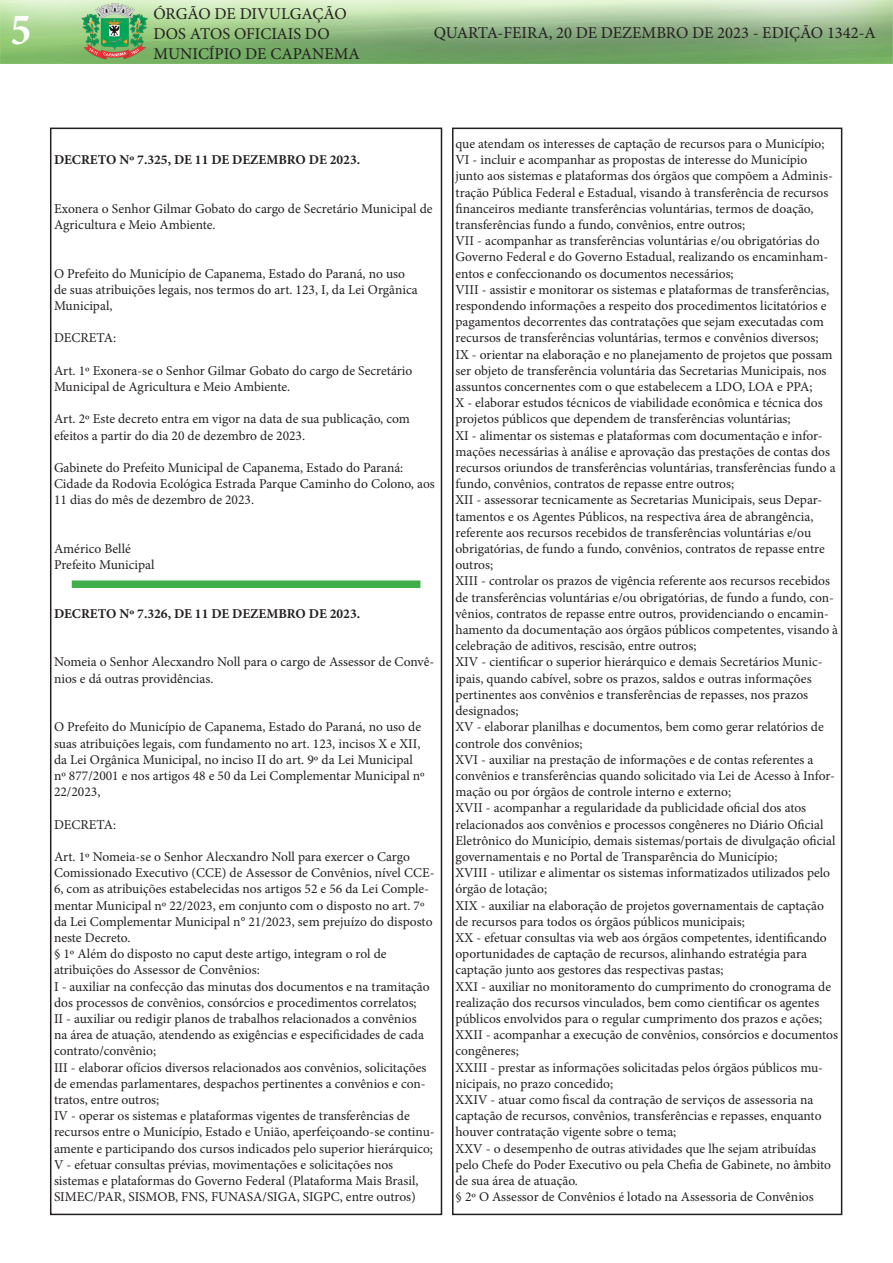
<style>
.page{position:relative;width:893px;height:1263px;background:#fff}
.page>*{position:absolute;margin:0;border:0;box-sizing:border-box;transform-origin:0 0}
.t1{font:700 condensed 45px "Minion Pro";color:#fff}
.t2{font:16.5px/19.8px "Minion Pro";color:#231f20}
.t3{font:13.5px/16.2px "Minion Pro";color:#231f20}
.t4{font:700 13.5px "Minion Pro";color:#231f20}
</style>
<div class="page">
<div style="left:50px;top:128px;width:392px;height:1087px;border:2px solid #231f20"></div>
<img style="left:0;top:0;width:893px;height:64px">
<div style="left:452px;top:128px;width:390px;height:1087px;border:2px solid #231f20"></div>
<div style="left:72px;top:580px;width:348px;height:8px;background:#40ae49"></div>
<h1 class="t1" style="left:11px;top:-1px;width:22px">5</h1>
<p class="t2" style="left:153px;top:4px;width:208px">ÓRGÃO DE DIVULGAÇÃO<br>DOS ATOS OFICIAIS DO<br>MUNICÍPIO DE CAPANEMA</p>
<p class="t2" style="left:434px;top:23px;width:444px">QUARTA-FEIRA, 20 DE DEZEMBRO DE 2023 - EDIÇÃO 1342-A</p>
<p class="t4" style="left:54px;top:150px;width:308px">DECRETO Nº 7.325, DE 11 DE DEZEMBRO DE 2023.</p>
<p class="t3" style="left:54px;top:200px;width:380px">Exonera o Senhor Gilmar Gobato do cargo de Secretário Municipal de<br>Agricultura e Meio Ambiente.</p>
<p class="t3" style="left:54px;top:265px;width:365px">O Prefeito do Município de Capanema, Estado do Paraná, no uso de suas atribuições legais, nos termos do art. 123, I, da Lei Orgânica<br>Municipal,</p>
<p class="t3" style="left:54px;top:330px;width:64px">DECRETA:</p>
<p class="t3" style="left:54px;top:362px;width:360px">Art. 1º Exonera-se o Senhor Gilmar Gobato do cargo de Secretário<br>Municipal de Agricultura e Meio Ambiente.</p>
<p class="t3" style="left:54px;top:411px;width:357px">Art. 2º Este decreto entra em vigor na data de sua publicação, com efeitos a partir do dia 20 de dezembro de 2023.</p>
<p class="t3" style="left:54px;top:460px;width:382px">Gabinete do Prefeito Municipal de Capanema, Estado do Paraná:<br>Cidade da Rodovia Ecológica Estrada Parque Caminho do Colono, aos<br>11 dias do mês de dezembro de 2023.</p>
<p class="t3" style="left:54px;top:541px;width:78px">Américo Bellé</p>
<p class="t3" style="left:54px;top:557px;width:102px">Prefeito Municipal</p>
<p class="t4" style="left:54px;top:604px;width:308px">DECRETO Nº 7.326, DE 11 DE DEZEMBRO DE 2023.</p>
<p class="t3" style="left:54px;top:654px;width:382px">Nomeia o Senhor Alecxandro Noll para o cargo de Assessor de Convê&shy;nios e dá outras providências.</p>
<p class="t3" style="left:54px;top:719px;width:372px">O Prefeito do Município de Capanema, Estado do Paraná, no uso de suas atribuições legais, com fundamento no art. 123, incisos X e XII, da Lei Orgânica Municipal, no inciso II do art. 9º da Lei Municipal nº 877/2001 e nos artigos 48 e 50 da Lei Complementar Municipal nº 22/2023,</p>
<p class="t3" style="left:54px;top:816px;width:64px">DECRETA:</p>
<p class="t3" style="left:54px;top:848px;width:382px">Art. 1º Nomeia-se o Senhor Alecxandro Noll para exercer o Cargo Comissionado Executivo (CCE) de Assessor de Convênios, nível CCE-6, com as atribuições estabelecidas nos artigos 52 e 56 da Lei Comple&shy;mentar Municipal nº 22/2023, em conjunto com o disposto no art. 7º da Lei Complementar Municipal n° 21/2023, sem prejuízo do disposto neste Decreto.</p>
<p class="t3" style="left:54px;top:946px;width:334px">§ 1º Além do disposto no caput deste artigo, integram o rol de atribuições do Assessor de Convênios:</p>
<p class="t3" style="left:54px;top:978px;width:377px">I - auxiliar na confecção das minutas dos documentos e na tramitação dos processos de convênios, consórcios e procedimentos correlatos;</p>
<p class="t3" style="left:54px;top:1010px;width:372px">II - auxiliar ou redigir planos de trabalhos relacionados a convênios na área de atuação, atendendo as exigências e especificidades de cada contrato/convênio;</p>
<p class="t3" style="left:54px;top:1059px;width:374px;text-align:justify">III - elaborar ofícios diversos relacionados aos convênios, solicitações de emendas parlamentares, despachos pertinentes a convênios e con&shy;tratos, entre outros;</p>
<p class="t3" style="left:54px;top:1108px;width:382px">IV - operar os sistemas e plataformas vigentes de transferências de recursos entre o Município, Estado e União, aperfeiçoando-se continu&shy;amente e participando dos cursos indicados pelo superior hierárquico;</p>
<p class="t3" style="left:54px;top:1156px;width:366px">V - efetuar consultas prévias, movimentações e solicitações nos sistemas e plataformas do Governo Federal (Plataforma Mais Brasil,<br>SIMEC/PAR, SISMOB, FNS, FUNASA/SIGA, SIGPC, entre outros)</p>
<p class="t3" style="left:455px;top:136px;width:371px">que atendam os interesses de captação de recursos para o Município;</p>
<p class="t3" style="left:455px;top:152px;width:379px">VI - incluir e acompanhar as propostas de interesse do Município junto aos sistemas e plataformas dos órgãos que compõem a Adminis&shy;tração Pública Federal e Estadual, visando à transferência de recursos financeiros mediante transferências voluntárias, termos de doação, transferências fundo a fundo, convênios, entre outros;</p>
<p class="t3" style="left:455px;top:233px;width:374px">VII - acompanhar as transferências voluntárias e/ou obrigatórias do<br>Governo Federal e do Governo Estadual, realizando os encaminham&shy;entos e confeccionando os documentos necessários;</p>
<p class="t3" style="left:455px;top:281px;width:375px">VIII - assistir e monitorar os sistemas e plataformas de transferências, respondendo informações a respeito dos procedimentos licitatórios e pagamentos decorrentes das contratações que sejam executadas com recursos de transferências voluntárias, termos e convênios diversos;</p>
<p class="t3" style="left:455px;top:346px;width:379px">IX - orientar na elaboração e no planejamento de projetos que possam ser objeto de transferência voluntária das Secretarias Municipais, nos assuntos concernentes com o que estabelecem a LDO, LOA e PPA;</p>
<p class="t3" style="left:455px;top:395px;width:369px">X - elaborar estudos técnicos de viabilidade econômica e técnica dos projetos públicos que dependem de transferências voluntárias;</p>
<p class="t3" style="left:455px;top:427px;width:382px">XI - alimentar os sistemas e plataformas com documentação e infor&shy;mações necessárias à análise e aprovação das prestações de contas dos recursos oriundos de transferências voluntárias, transferências fundo a fundo, convênios, contratos de repasse entre outros;</p>
<p class="t3" style="left:455px;top:492px;width:371px">XII - assessorar tecnicamente as Secretarias Municipais, seus Depar&shy;tamentos e os Agentes Públicos, na respectiva área de abrangência, referente aos recursos recebidos de transferências voluntárias e/ou obrigatórias, de fundo a fundo, convênios, contratos de repasse entre outros;</p>
<p class="t3" style="left:455px;top:573px;width:384px">XIII - controlar os prazos de vigência referente aos recursos recebidos de transferências voluntárias e/ou obrigatórias, de fundo a fundo, con&shy;vênios, contratos de repasse entre outros, providenciando o encamin&shy;hamento da documentação aos órgãos públicos competentes, visando à celebração de aditivos, rescisão, entre outros;</p>
<p class="t3" style="left:455px;top:654px;width:369px">XIV - cientificar o superior hierárquico e demais Secretários Munic&shy;ipais, quando cabível, sobre os prazos, saldos e outras informações pertinentes aos convênios e transferências de repasses, nos prazos designados;</p>
<p class="t3" style="left:455px;top:719px;width:370px">XV - elaborar planilhas e documentos, bem como gerar relatórios de controle dos convênios;</p>
<p class="t3" style="left:455px;top:751px;width:381px">XVI - auxiliar na prestação de informações e de contas referentes a convênios e transferências quando solicitado via Lei de Acesso à Infor&shy;mação ou por órgãos de controle interno e externo;</p>
<p class="t3" style="left:455px;top:800px;width:381px">XVII - acompanhar a regularidade da publicidade oficial dos atos relacionados aos convênios e processos congêneres no Diário Oficial Eletrônico do Município, demais sistemas/portais de divulgação oficial governamentais e no Portal de Transparência do Município;</p>
<p class="t3" style="left:455px;top:865px;width:376px">XVIII - utilizar e alimentar os sistemas informatizados utilizados pelo órgão de lotação;</p>
<p class="t3" style="left:455px;top:897px;width:370px">XIX - auxiliar na elaboração de projetos governamentais de captação de recursos para todos os órgãos públicos municipais;</p>
<p class="t3" style="left:455px;top:929px;width:373px">XX - efetuar consultas via web aos órgãos competentes, identificando oportunidades de captação de recursos, alinhando estratégia para captação junto aos gestores das respectivas pastas;</p>
<p class="t3" style="left:455px;top:978px;width:377px">XXI - auxiliar no monitoramento do cumprimento do cronograma de realização dos recursos vinculados, bem como cientificar os agentes públicos envolvidos para o regular cumprimento dos prazos e ações;</p>
<p class="t3" style="left:455px;top:1027px;width:384px">XXII - acompanhar a execução de convênios, consórcios e documentos congêneres;</p>
<p class="t3" style="left:455px;top:1059px;width:369px">XXIII - prestar as informações solicitadas pelos órgãos públicos mu&shy;nicipais, no prazo concedido;</p>
<p class="t3" style="left:455px;top:1091px;width:368px">XXIV - atuar como fiscal da contração de serviços de assessoria na captação de recursos, convênios, transferências e repasses, enquanto houver contratação vigente sobre o tema;</p>
<p class="t3" style="left:455px;top:1140px;width:377px">XXV - o desempenho de outras atividades que lhe sejam atribuídas pelo Chefe do Poder Executivo ou pela Chefia de Gabinete, no âmbito de sua área de atuação.</p>
<p class="t3" style="left:455px;top:1189px;width:360px">§ 2º O Assessor de Convênios é lotado na Assessoria de Convênios</p>
</div>
